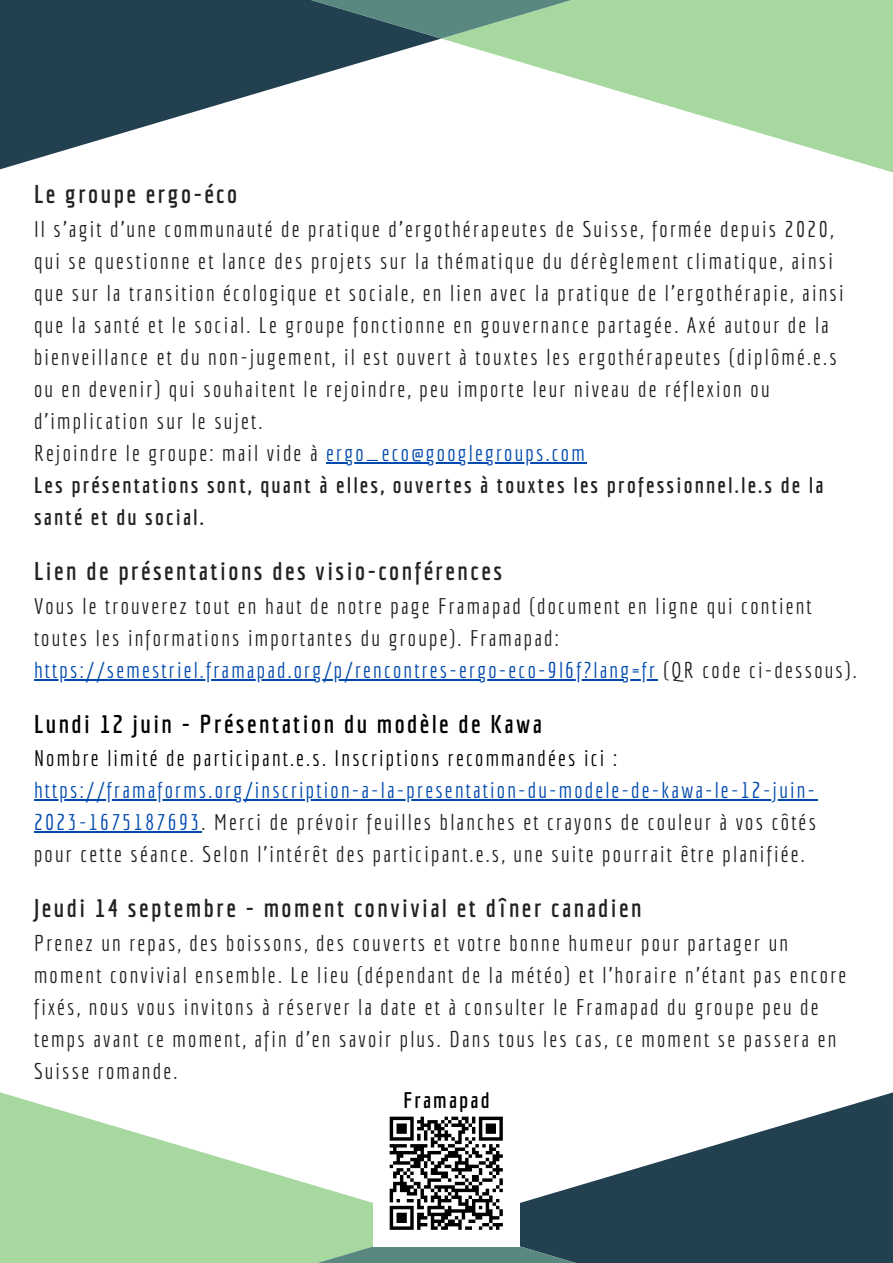
<style>
.page{position:relative;width:893px;height:1263px;background:#fff}
.page>*{position:absolute;margin:0;border:0;box-sizing:border-box;transform-origin:0 0}
.t1{font:700 25.12px "Economica";letter-spacing:.1em;color:#222}
.t2{font:700 25.12px "Economica";letter-spacing:.1em;color:#000}
.t3{font:22.12px/32.1px "Economica";letter-spacing:.1em;color:#222}
.t4{font:22.12px "Economica";letter-spacing:.1em;color:#000}
.t5{font:700 21.98px "Economica";letter-spacing:.1em;color:#000}
.s1{color:#004aad}
.s2{font-weight:700}
</style>
<div class="page">
<svg style="left:520px;top:1092px;width:373px;height:171px;fill:#224050"></svg>
<svg style="left:0;top:1092px;width:373px;height:171px;fill:#a6d8a0"></svg>
<svg style="left:232px;top:1225px;width:429px;height:38px;background:#638c7c"></svg>
<svg style="left:0;top:0;width:440px;height:170px;fill:#224050"></svg>
<svg style="left:443px;top:0;width:450px;height:173px;fill:#a6d8a0"></svg>
<svg style="left:227px;top:0;width:428px;height:39px;background:#608a7a"></svg>
<hr style="left:326px;top:462px;width:261px;height:2px;background:#004aad">
<hr style="left:34px;top:679px;width:623px;height:1px;background:#004aad">
<hr style="left:34px;top:799px;width:783px;height:2px;background:#004aad">
<hr style="left:34px;top:831px;width:168px;height:2px;background:#004aad">
<img style="left:373px;top:1116px;width:146px;height:130px">
<p class="t1" style="left:34px;top:180px;width:205px">Le groupe ergo-éco</p>
<p class="t3" style="left:34px;top:212px;width:811px">Il s'agit d'une communauté de pratique d'ergothérapeutes de Suisse, formée depuis 2020, qui se questionne et lance des projets sur la thématique du dérèglement climatique, ainsi que sur la transition écologique et sociale, en lien avec la pratique de l'ergothérapie, ainsi que la santé et le social. Le groupe fonctionne en gouvernance partagée. Axé autour de la bienveillance et du non-jugement, il est ouvert à touxtes les ergothérapeutes (diplômé.e.s ou en devenir) qui souhaitent le rejoindre, peu importe leur niveau de réflexion ou d'implication sur le sujet.<br>Rejoindre le groupe: mail vide à <span class="s1">ergo_eco@googlegroups.com<br></span><span class="s2">Les présentations sont, quant à elles, ouvertes à touxtes les professionnel.le.s de la santé et du social.</span></p>
<p class="t1" style="left:34px;top:556px;width:470px">Lien de présentations des visio-conférences</p>
<p class="t3" style="left:34px;top:589px;width:824px">Vous le trouverez tout en haut de notre page Framapad (document en ligne qui contient toutes les informations importantes du groupe). Framapad: <span class="s1">https://semestriel.framapad.org/p/rencontres-ergo-eco-9l6f?lang=fr</span> (QR code ci-dessous).</p>
<p class="t2" style="left:34px;top:709px;width:509px">Lundi 12 juin - Présentation du modèle de Kawa</p>
<p class="t4" style="left:34px;top:745px;width:584px">Nombre limité de participant.e.s. Inscriptions recommandées ici :</p>
<p class="t3" style="left:34px;top:774px;width:783px;text-align:justify"><span class="s1">https://framaforms.org/inscription-a-la-presentation-du-modele-de-kawa-le-12-juin-2023-1675187693</span>. Merci de prévoir feuilles blanches et crayons de couleur à vos côtés pour cette séance. Selon l'intérêt des participant.e.s, une suite pourrait être planifiée.</p>
<p class="t1" style="left:34px;top:893px;width:609px">Jeudi 14 septembre - moment convivial et dîner canadien</p>
<p class="t3" style="left:34px;top:926px;width:814px">Prenez un repas, des boissons, des couverts et votre bonne humeur pour partager un moment convivial ensemble. Le lieu (dépendant de la météo) et l'horaire n'étant pas encore fixés, nous vous invitons à réserver la date et à consulter le Framapad du groupe peu de temps avant ce moment, afin d'en savoir plus. Dans tous les cas, ce moment se passera en Suisse romande.</p>
<p class="t5" style="left:403px;top:1087px;width:87px">Framapad</p>
</div>
